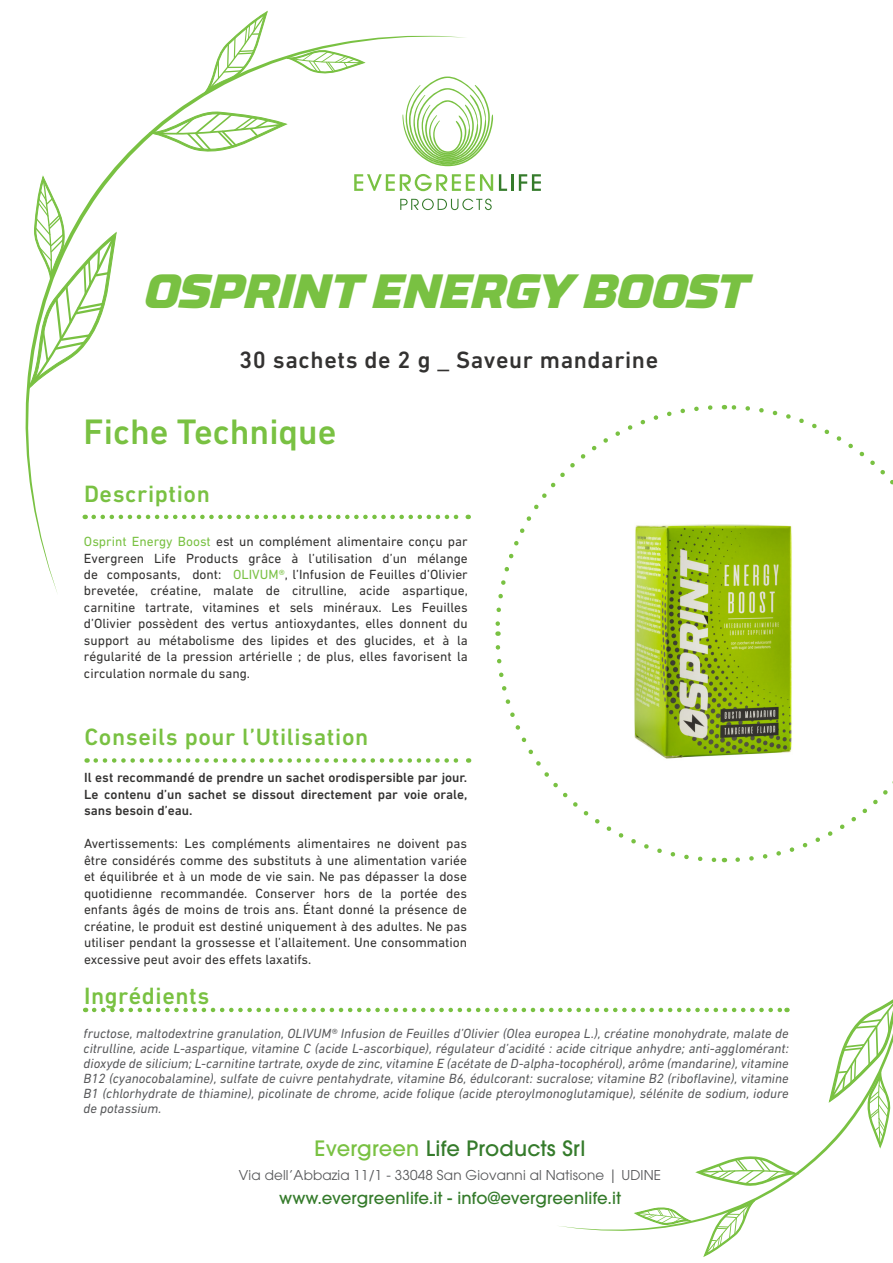
<style>
.page{position:relative;width:893px;height:1263px;background:#fff}
.page>*{position:absolute;margin:0;border:0;box-sizing:border-box;transform-origin:0 0}
.t1{font:italic 900 48px "RB No 3.1";color:#79c142}
.t2{font:500 36px "DIN Next LT Pro";color:#79c142}
.t3{font:500 24px "DIN Next LT Pro";letter-spacing:.025em;color:#79c142}
.t4{font:500 24px "DIN Next LT Pro";letter-spacing:.025em;color:#333231}
.t5{font:500 21px "ITC Avant Garde Std";letter-spacing:.01em;color:#357b2b}
.t6{font:500 16.5px "ITC Avant Garde Std";letter-spacing:.01em;color:#357b2b}
.t7{font:13.5px/16.5px "DIN Next LT Pro";color:#333231;text-align:justify}
.t8{font:italic 13.5px/15px "DIN Next LT Pro";color:#57585a;text-align:justify}
.t9{font:500 13.5px/16.5px "DIN Next LT Pro";color:#333231;text-align:justify}
.t10{font:13.5px "ITC Avant Garde Std";letter-spacing:.01em;color:#57585a}
.s1{color:#79c142}
</style>
<div class="page">
<svg style="left:26px;top:36px;width:442px;height:556px"></svg>
<svg style="left:202px;top:10px;width:67px;height:85px"></svg>
<svg style="left:286px;top:48px;width:81px;height:28px"></svg>
<svg style="left:150px;top:110px;width:139px;height:45px"></svg>
<svg style="left:27px;top:174px;width:90px;height:216px"></svg>
<svg style="left:94px;top:515px;width:375px;height:4px"></svg>
<svg style="left:400px;top:199px;width:92px;height:11px"></svg>
<svg style="left:354px;top:174px;width:139px;height:17px"></svg>
<svg style="left:499px;top:174px;width:14px;height:17px"></svg>
<svg style="left:519px;top:174px;width:22px;height:17px"></svg>
<svg style="left:402px;top:77px;width:91px;height:89px"></svg>
<img style="left:498px;top:524px;width:294px;height:232px">
<svg style="left:495px;top:405px;width:220px;height:226px"></svg>
<svg style="left:495px;top:642px;width:227px;height:196px"></svg>
<svg style="left:733px;top:631px;width:160px;height:207px"></svg>
<svg style="left:724px;top:404px;width:169px;height:221px"></svg>
<svg style="left:559px;top:838px;width:269px;height:393px"></svg>
<svg style="left:702px;top:1199px;width:54px;height:58px"></svg>
<svg style="left:632px;top:1205px;width:60px;height:22px"></svg>
<svg style="left:693px;top:1153px;width:105px;height:35px"></svg>
<svg style="left:828px;top:999px;width:65px;height:150px"></svg>
<svg style="left:96px;top:758px;width:373px;height:5px"></svg>
<svg style="left:94px;top:1008px;width:693px;height:4px"></svg>
<p class="t1" style="left:146px;top:250px;width:605px">OSPRINT ENERGY BOOST</p>
<p class="t4" style="left:239px;top:345px;width:421px">30 sachets de 2 g _ Saveur mandarine</p>
<p class="t2" style="left:84px;top:411px;width:254px">Fiche Technique</p>
<p class="t3" style="left:84px;top:480px;width:127px">Description</p>
<p class="t7" style="left:84px;top:533px;width:385px"><span class="s1">Osprint Energy Boost</span> est un complément alimentaire conçu par Evergreen Life Products grâce à l’utilisation d’un mélange de composants, dont: <span class="s1">OLIVUM®</span>, l’Infusion de Feuilles d’Olivier brevetée, créatine, malate de citrulline, acide aspartique, carnitine tartrate, vitamines et sels minéraux. Les Feuilles d’Olivier possèdent des vertus antioxydantes, elles donnent du support au métabolisme des lipides et des glucides, et à la régularité de la pression artérielle ; de plus, elles favorisent la circulation normale du sang.</p>
<p class="t3" style="left:85px;top:723px;width:285px">Conseils pour l’Utilisation</p>
<p class="t9" style="left:84px;top:769px;width:385px">Il est recommandé de prendre un sachet orodispersible par jour.<br>Le contenu d’un sachet se dissout directement par voie orale, sans besoin d’eau.</p>
<p class="t7" style="left:84px;top:835px;width:385px">Avertissements: Les compléments alimentaires ne doivent pas être considérés comme des substituts à une alimentation variée et équilibrée et à un mode de vie sain. Ne pas dépasser la dose</p>
<p class="t7" style="left:84px;top:885px;width:385px">quotidienne recommandée. Conserver hors de la portée des</p>
<p class="t7" style="left:84px;top:901px;width:384px">enfants âgés de moins de trois ans. Étant donné la présence de créatine, le produit est destiné uniquement à des adultes. Ne pas utiliser pendant la grossesse et l’allaitement. Une consommation excessive peut avoir des effets laxatifs.</p>
<p class="t3" style="left:84px;top:982px;width:127px">Ingrédients</p>
<p class="t8" style="left:84px;top:1026px;width:707px">fructose, maltodextrine granulation, OLIVUM® Infusion de Feuilles d’Olivier (Olea europea L.), créatine monohydrate, malate de citrulline, acide L-aspartique, vitamine C (acide L-ascorbique), régulateur d’acidité : acide citrique anhydre; anti-agglomérant: dioxyde de silicium; L-carnitine tartrate, oxyde de zinc, vitamine E (acétate de D-alpha-tocophérol), arôme (mandarine), vitamine B12 (cyanocobalamine), sulfate de cuivre pentahydrate, vitamine B6, édulcorant: sucralose; vitamine B2 (riboflavine), vitamine B1 (chlorhydrate de thiamine), picolinate de chrome, acide folique (acide pteroylmonoglutamique), sélénite de sodium, iodure de potassium.</p>
<p class="t5" style="left:315px;top:1135px;width:272px"><span class="s1">Evergreen</span> Life Products Srl</p>
<p class="t10" style="left:239px;top:1167px;width:424px">Via dell’Abbazia 11/1 - 33048 San Giovanni al Natisone | UDINE</p>
<p class="t6" style="left:279px;top:1188px;width:343px">www.evergreenlife.it - info@evergreenlife.it</p>
</div>
